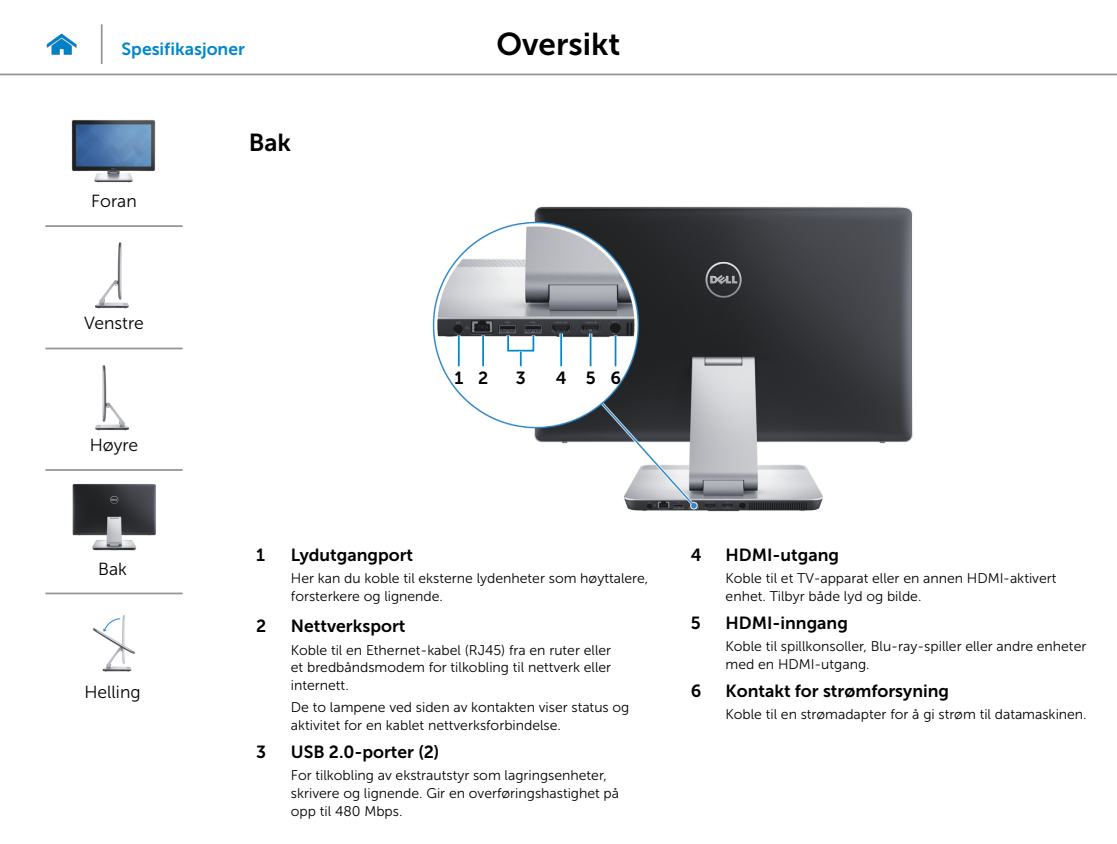
<style>
.page{position:relative;width:1117px;height:844px;background:#fff}
.page>*{position:absolute;margin:0;border:0;box-sizing:border-box;transform-origin:0 0}
.t1{font:31.5px "Museo Sans For Dell 700";color:#000}
.Head2{font:24.5px "Museo Sans For Dell 700";color:#000}
.Callout_Head{font:17.5px "Museo Sans For Dell 700";color:#000}
.t2{font:17.5px "Museo Sans For Dell 300";color:#000}
.t3{font:17.5px "Museo Sans For Dell 700";color:#0087cc}
.Callout-L{font:17.5px "Museo Sans For Dell 700";color:#000}
.Callout_description{font:14px/17.5px "Museo Sans For Dell 300";color:#000}
</style>
<div class="page">
<hr style="left:0;top:74px;width:1116px;height:1px;background:#939598">
<img style="left:46px;top:33px;width:31px;height:22px">
<img style="left:432px;top:206px;width:481px;height:306px">
<hr style="left:457px;top:335px;width:3px;height:31px;background:#fff">
<hr style="left:458px;top:335px;width:1px;height:31px;background:#0087cc">
<svg style="left:559px;top:333px;width:4px;height:33px"></svg>
<hr style="left:560px;top:333px;width:2px;height:33px;background:#0087cc">
<svg style="left:588px;top:333px;width:4px;height:33px"></svg>
<hr style="left:589px;top:333px;width:2px;height:33px;background:#0087cc">
<svg style="left:613px;top:335px;width:4px;height:31px"></svg>
<hr style="left:614px;top:335px;width:2px;height:31px;background:#0087cc">
<hr style="left:481px;top:335px;width:3px;height:31px;background:#fff">
<hr style="left:482px;top:335px;width:2px;height:31px;background:#0087cc">
<div style="left:506px;top:333px;width:29px;height:19px;border:4px solid #fff"></div>
<div style="left:507px;top:334px;width:27px;height:17px;border:2px solid #0087cc"></div>
<hr style="left:519px;top:351px;width:3px;height:15px;background:#fff">
<svg style="left:519px;top:351px;width:2px;height:15px"></svg>
<hr style="left:101px;top:24px;width:2px;height:40px;background:#939598">
<img style="left:71px;top:120px;width:85px;height:63px">
<img style="left:95px;top:242px;width:34px;height:67px">
<img style="left:95px;top:365px;width:34px;height:66px">
<img style="left:72px;top:484px;width:84px;height:67px">
<img style="left:92px;top:615px;width:44px;height:57px">
<hr style="left:45px;top:225px;width:138px;height:2px;background:#939598">
<hr style="left:45px;top:347px;width:138px;height:2px;background:#939598">
<hr style="left:45px;top:469px;width:138px;height:1px;background:#939598">
<hr style="left:45px;top:592px;width:138px;height:2px;background:#939598">
<p class="t3" style="left:122px;top:39px;width:125px">Spesifikasjoner</p>
<h1 class="t1" style="left:496px;top:26px;width:125px">Oversikt</h1>
<p class="t2" style="left:91px;top:191px;width:47px">Foran</p>
<p class="t2" style="left:84px;top:313px;width:61px">Venstre</p>
<p class="t2" style="left:90px;top:436px;width:50px">Høyre</p>
<p class="t2" style="left:98px;top:559px;width:30px">Bak</p>
<p class="t2" style="left:84px;top:682px;width:58px">Helling</p>
<p class="Head2" style="left:249px;top:128px;width:44px">Bak</p>
<p class="Callout-L" style="left:454px;top:368px;width:10px">1</p>
<p class="Callout-L" style="left:478px;top:367px;width:12px">2</p>
<p class="Callout-L" style="left:515px;top:367px;width:12px">3</p>
<p class="Callout-L" style="left:555px;top:368px;width:12px">4</p>
<p class="Callout-L" style="left:585px;top:367px;width:11px">5</p>
<p class="Callout-L" style="left:610px;top:367px;width:12px">6</p>
<p class="Callout_Head" style="left:256px;top:544px;width:10px">1</p>
<p class="Callout_Head" style="left:291px;top:544px;width:124px">Lydutgangport</p>
<p class="Callout_description" style="left:291px;top:569px;width:359px">Her kan du koble til eksterne lydenheter som høyttalere, forsterkere og lignende.</p>
<p class="Callout_Head" style="left:256px;top:616px;width:12px">2</p>
<p class="Callout_Head" style="left:291px;top:616px;width:116px">Nettverksport</p>
<p class="Callout_description" style="left:291px;top:641px;width:322px;text-align:justify">Koble til en Ethernet-kabel (RJ45) fra en ruter eller et bredbåndsmodem for tilkobling til nettverk eller internett.</p>
<p class="Callout_description" style="left:291px;top:698px;width:340px">De to lampene ved siden av kontakten viser status og aktivitet for en kablet nettverksforbindelse.</p>
<p class="Callout_Head" style="left:256px;top:742px;width:12px">3</p>
<p class="Callout_Head" style="left:291px;top:742px;width:150px">USB 2.0-porter (2)</p>
<p class="Callout_description" style="left:291px;top:766px;width:330px">For tilkobling av ekstrautstyr som lagringsenheter, skrivere og lignende. Gir en overføringshastighet på opp til 480 Mbps.</p>
<p class="Callout_Head" style="left:690px;top:544px;width:12px">4</p>
<p class="Callout_Head" style="left:725px;top:544px;width:115px">HDMI-utgang</p>
<p class="Callout_description" style="left:725px;top:569px;width:332px">Koble til et TV-apparat eller en annen HDMI-aktivert enhet. Tilbyr både lyd og bilde.</p>
<p class="Callout_Head" style="left:690px;top:612px;width:11px">5</p>
<p class="Callout_Head" style="left:725px;top:612px;width:124px">HDMI-inngang</p>
<p class="Callout_description" style="left:725px;top:637px;width:362px">Koble til spillkonsoller, Blu-ray-spiller eller andre enheter med en HDMI-utgang.</p>
<p class="Callout_Head" style="left:690px;top:680px;width:12px">6</p>
<p class="Callout_Head" style="left:725px;top:680px;width:225px">Kontakt for strømforsyning</p>
<p class="Callout_description" style="left:725px;top:705px;width:362px">Koble til en strømadapter for å gi strøm til datamaskinen.</p>
</div>
